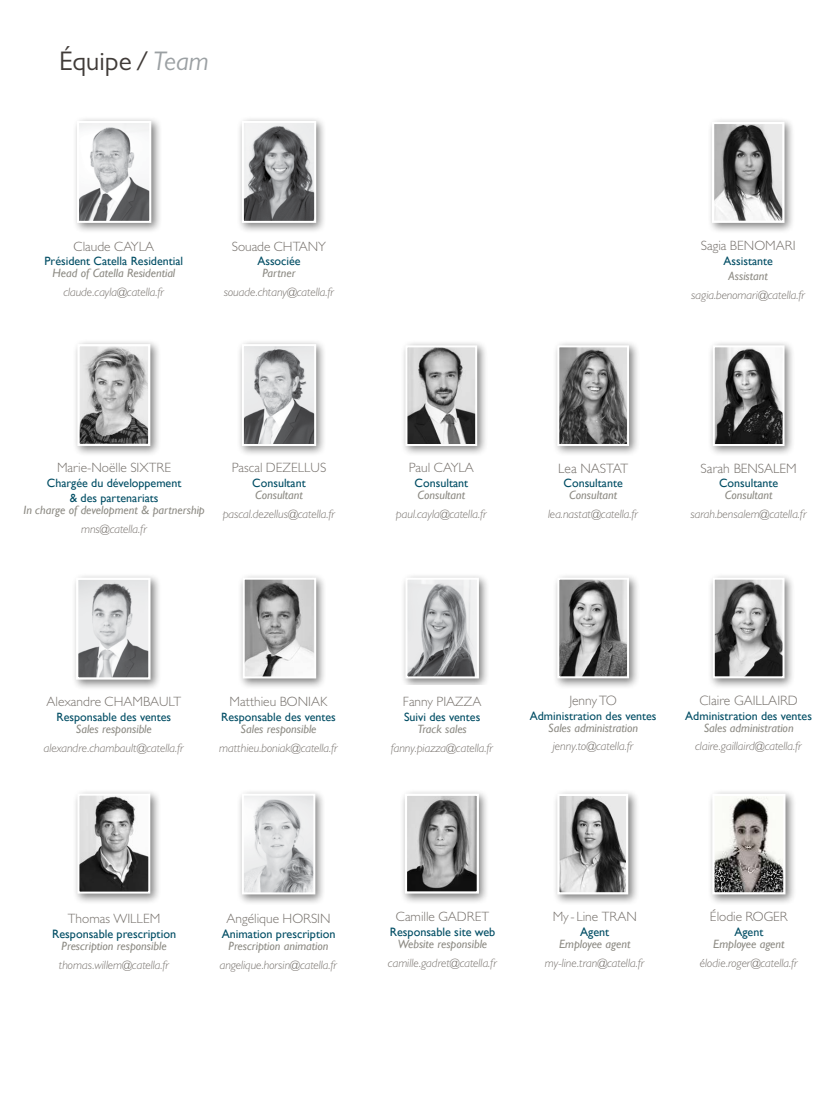
<style>
.page{position:relative;width:838px;height:1106px;background:#fff}
.page>*{position:absolute;margin:0;border:0;box-sizing:border-box;transform-origin:0 0}
.t1{font:27px "Gill Sans MT Pro";color:#403b38}
.t2{font:300 13.5px "Gill Sans MT Pro";color:#77726d}
.t3{font:300 13.5px "Gill Sans";color:#77726d}
.t4{font:italic 300 12.15px "Gill Sans MT Pro";color:#77726d}
.t5{font:12.15px "Gill Sans";color:#004d64}
.t6{font:italic 12px "Gill Sans";color:#8d8b84}
.t7{font:12px/14.9px "Gill Sans";color:#004d64;text-align:center}
.s1{font-style:italic;color:#9ba0a3}
</style>
<div class="page">
<div style="left:237px;top:572px;width:90px;height:117px;background:#000;opacity:.5"></div>
<img style="left:246px;top:580px;width:67px;height:95px">
<div style="left:243px;top:577px;width:73px;height:101px;border:2px solid #fff"></div>
<div style="left:71px;top:572px;width:90px;height:119px;background:#000;opacity:.5"></div>
<img style="left:79px;top:580px;width:68px;height:96px">
<div style="left:76px;top:577px;width:74px;height:102px;border:2px solid #fff"></div>
<div style="left:400px;top:572px;width:90px;height:117px;background:#000;opacity:.5"></div>
<img style="left:408px;top:580px;width:68px;height:95px">
<div style="left:405px;top:577px;width:74px;height:101px;border:2px solid #fff"></div>
<div style="left:373px;top:685px;width:138px;height:67px;background:#fff"></div>
<div style="left:72px;top:116px;width:90px;height:118px;background:#000;opacity:.5"></div>
<img style="left:80px;top:124px;width:68px;height:96px">
<div style="left:77px;top:121px;width:74px;height:102px;border:2px solid #fff"></div>
<div style="left:706px;top:117px;width:89px;height:117px;background:#000;opacity:.5"></div>
<img style="left:715px;top:125px;width:66px;height:95px">
<div style="left:712px;top:122px;width:72px;height:101px;border:2px solid #fff"></div>
<div style="left:236px;top:116px;width:91px;height:118px;background:#000;opacity:.5"></div>
<img style="left:245px;top:124px;width:68px;height:96px">
<div style="left:242px;top:121px;width:74px;height:102px;border:2px solid #fff"></div>
<div style="left:236px;top:339px;width:91px;height:118px;background:#000;opacity:.5"></div>
<img style="left:245px;top:347px;width:68px;height:96px">
<div style="left:242px;top:344px;width:74px;height:102px;border:2px solid #fff"></div>
<div style="left:400px;top:340px;width:88px;height:117px;background:#000;opacity:.5"></div>
<img style="left:408px;top:348px;width:66px;height:95px">
<div style="left:405px;top:345px;width:72px;height:101px;border:2px solid #fff"></div>
<div style="left:552px;top:340px;width:88px;height:117px;background:#000;opacity:.5"></div>
<img style="left:560px;top:348px;width:66px;height:95px">
<div style="left:557px;top:345px;width:72px;height:101px;border:2px solid #fff"></div>
<div style="left:552px;top:572px;width:88px;height:117px;background:#000;opacity:.5"></div>
<img style="left:560px;top:580px;width:66px;height:95px">
<div style="left:557px;top:577px;width:72px;height:101px;border:2px solid #fff"></div>
<div style="left:707px;top:572px;width:88px;height:117px;background:#000;opacity:.5"></div>
<img style="left:715px;top:580px;width:66px;height:95px">
<div style="left:712px;top:577px;width:72px;height:101px;border:2px solid #fff"></div>
<div style="left:72px;top:339px;width:90px;height:118px;background:#000;opacity:.5"></div>
<img style="left:80px;top:347px;width:67px;height:96px">
<div style="left:77px;top:344px;width:73px;height:102px;border:2px solid #fff"></div>
<div style="left:707px;top:788px;width:89px;height:117px;background:#000;opacity:.5"></div>
<img style="left:715px;top:796px;width:67px;height:95px">
<div style="left:712px;top:793px;width:73px;height:101px;border:2px solid #fff"></div>
<div style="left:399px;top:788px;width:91px;height:116px;background:#000;opacity:.5"></div>
<img style="left:408px;top:796px;width:68px;height:94px">
<div style="left:405px;top:793px;width:74px;height:100px;border:2px solid #fff"></div>
<div style="left:552px;top:788px;width:87px;height:117px;background:#000;opacity:.5"></div>
<img style="left:560px;top:796px;width:65px;height:95px">
<div style="left:557px;top:793px;width:71px;height:101px;border:2px solid #fff"></div>
<div style="left:236px;top:788px;width:91px;height:117px;background:#000;opacity:.5"></div>
<img style="left:245px;top:796px;width:67px;height:95px">
<div style="left:242px;top:793px;width:73px;height:101px;border:2px solid #fff"></div>
<div style="left:72px;top:788px;width:90px;height:116px;background:#000;opacity:.5"></div>
<img style="left:80px;top:796px;width:67px;height:94px">
<div style="left:77px;top:793px;width:73px;height:100px;border:2px solid #fff"></div>
<div style="left:707px;top:340px;width:88px;height:117px;background:#000;opacity:.5"></div>
<img style="left:715px;top:348px;width:66px;height:95px">
<div style="left:712px;top:345px;width:72px;height:101px;border:2px solid #fff"></div>
<h1 class="t1" style="left:59px;top:45px;width:151px">Équipe/<span class="s1">Team</span></h1>
<p class="t2" style="left:73px;top:238px;width:82px">Claude CAYLA</p>
<p class="t7" style="left:45px;top:254px;width:140px">Président Catella Residential</p>
<p class="t6" style="left:52px;top:266px;width:124px">Head of Catella Residential</p>
<p class="t4" style="left:63px;top:285px;width:102px">claude.cayla@catella.fr</p>
<p class="t2" style="left:232px;top:238px;width:96px">Souade CHTANY</p>
<p class="t7" style="left:257px;top:254px;width:45px">Associée</p>
<p class="t6" style="left:262px;top:266px;width:34px">Partner</p>
<p class="t4" style="left:224px;top:285px;width:112px">souade.chtany@catella.fr</p>
<p class="t2" style="left:701px;top:238px;width:96px">Sagia BENOMARI</p>
<p class="t7" style="left:723px;top:254px;width:51px">Assistante</p>
<p class="t6" style="left:728px;top:269px;width:41px">Assistant</p>
<p class="t4" style="left:691px;top:287px;width:116px">sagia.benomari@catella.fr</p>
<p class="t2" style="left:57px;top:460px;width:116px">Marie-Noëlle SIXTRE</p>
<p class="t7" style="left:47px;top:476px;width:136px">Chargée du développement &amp; des partenariats</p>
<p class="t6" style="left:23px;top:503px;width:183px">In charge of development &amp; partnership</p>
<p class="t4" style="left:81px;top:521px;width:67px">mns@catella.fr</p>
<p class="t2" style="left:232px;top:460px;width:96px">Pascal DEZELLUS</p>
<p class="t7" style="left:252px;top:476px;width:55px">Consultant</p>
<p class="t6" style="left:255px;top:488px;width:49px">Consultant</p>
<p class="t4" style="left:223px;top:506px;width:114px">pascal.dezellus@catella.fr</p>
<p class="t2" style="left:409px;top:460px;width:67px">Paul CAYLA</p>
<p class="t7" style="left:414px;top:476px;width:55px">Consultant</p>
<p class="t6" style="left:417px;top:488px;width:49px">Consultant</p>
<p class="t4" style="left:396px;top:506px;width:92px">paul.cayla@catella.fr</p>
<p class="t3" style="left:558px;top:457px;width:71px">Lea NASTAT</p>
<p class="t7" style="left:563px;top:476px;width:61px">Consultante</p>
<p class="t6" style="left:569px;top:488px;width:49px">Consultant</p>
<p class="t4" style="left:548px;top:506px;width:92px">lea.nastat@catella.fr</p>
<p class="t3" style="left:700px;top:457px;width:98px">Sarah BENSALEM</p>
<p class="t7" style="left:719px;top:476px;width:61px">Consultante</p>
<p class="t6" style="left:724px;top:488px;width:49px">Consultant</p>
<p class="t4" style="left:690px;top:506px;width:118px">sarah.bensalem@catella.fr</p>
<p class="t2" style="left:47px;top:693px;width:136px">Alexandre CHAMBAULT</p>
<p class="t7" style="left:57px;top:709px;width:116px">Responsable des ventes</p>
<p class="t6" style="left:76px;top:722px;width:77px">Sales responsible</p>
<p class="t4" style="left:44px;top:740px;width:142px">alexandre.chambault@catella.fr</p>
<p class="t2" style="left:230px;top:693px;width:99px">Matthieu BONIAK</p>
<p class="t7" style="left:221px;top:709px;width:116px">Responsable des ventes</p>
<p class="t6" style="left:241px;top:722px;width:77px">Sales responsible</p>
<p class="t4" style="left:219px;top:740px;width:120px">matthieu.boniak@catella.fr</p>
<p class="t2" style="left:403px;top:693px;width:80px">Fanny PIAZZA</p>
<p class="t7" style="left:404px;top:710px;width:78px">Suivi des ventes</p>
<p class="t6" style="left:417px;top:722px;width:51px">Track sales</p>
<p class="t4" style="left:391px;top:740px;width:104px">fanny.piazza@catella.fr</p>
<p class="t3" style="left:569px;top:689px;width:49px">Jenny TO</p>
<p class="t7" style="left:530px;top:708px;width:128px">Administration des ventes</p>
<p class="t6" style="left:548px;top:720px;width:91px">Sales administration</p>
<p class="t4" style="left:553px;top:739px;width:82px">jenny.to@catella.fr</p>
<p class="t3" style="left:699px;top:689px;width:100px">Claire GAILLAIRD</p>
<p class="t7" style="left:685px;top:708px;width:128px">Administration des ventes</p>
<p class="t6" style="left:703px;top:720px;width:91px">Sales administration</p>
<p class="t4" style="left:695px;top:739px;width:108px">claire.gaillaird@catella.fr</p>
<p class="t2" style="left:68px;top:910px;width:94px">Thomas WILLEM</p>
<p class="t5" style="left:52px;top:927px;width:125px">Responsable prescription</p>
<p class="t6" style="left:62px;top:939px;width:106px">Prescription responsible</p>
<p class="t4" style="left:59px;top:957px;width:112px">thomas.willem@catella.fr</p>
<p class="t2" style="left:226px;top:910px;width:106px">Angélique HORSIN</p>
<p class="t5" style="left:222px;top:927px;width:115px">Animation prescription</p>
<p class="t6" style="left:229px;top:939px;width:101px">Prescription animation</p>
<p class="t4" style="left:220px;top:957px;width:119px">angelique.horsin@catella.fr</p>
<p class="t2" style="left:396px;top:908px;width:95px">Camille GADRET</p>
<p class="t5" style="left:390px;top:924px;width:107px">Responsable site web</p>
<p class="t6" style="left:398px;top:937px;width:91px">Website responsible</p>
<p class="t4" style="left:388px;top:955px;width:111px">camille.gadret@catella.fr</p>
<p class="t2" style="left:552px;top:908px;width:86px">My - Line TRAN</p>
<p class="t5" style="left:580px;top:924px;width:31px">Agent</p>
<p class="t6" style="left:559px;top:937px;width:73px">Employee agent</p>
<p class="t4" style="left:545px;top:955px;width:101px">my-line.tran@catella.fr</p>
<p class="t2" style="left:710px;top:908px;width:79px">Élodie ROGER</p>
<p class="t7" style="left:734px;top:924px;width:30px">Agent</p>
<p class="t6" style="left:713px;top:937px;width:73px">Employee agent</p>
<p class="t4" style="left:700px;top:955px;width:99px">élodie.roger@catella.fr</p>
</div>
